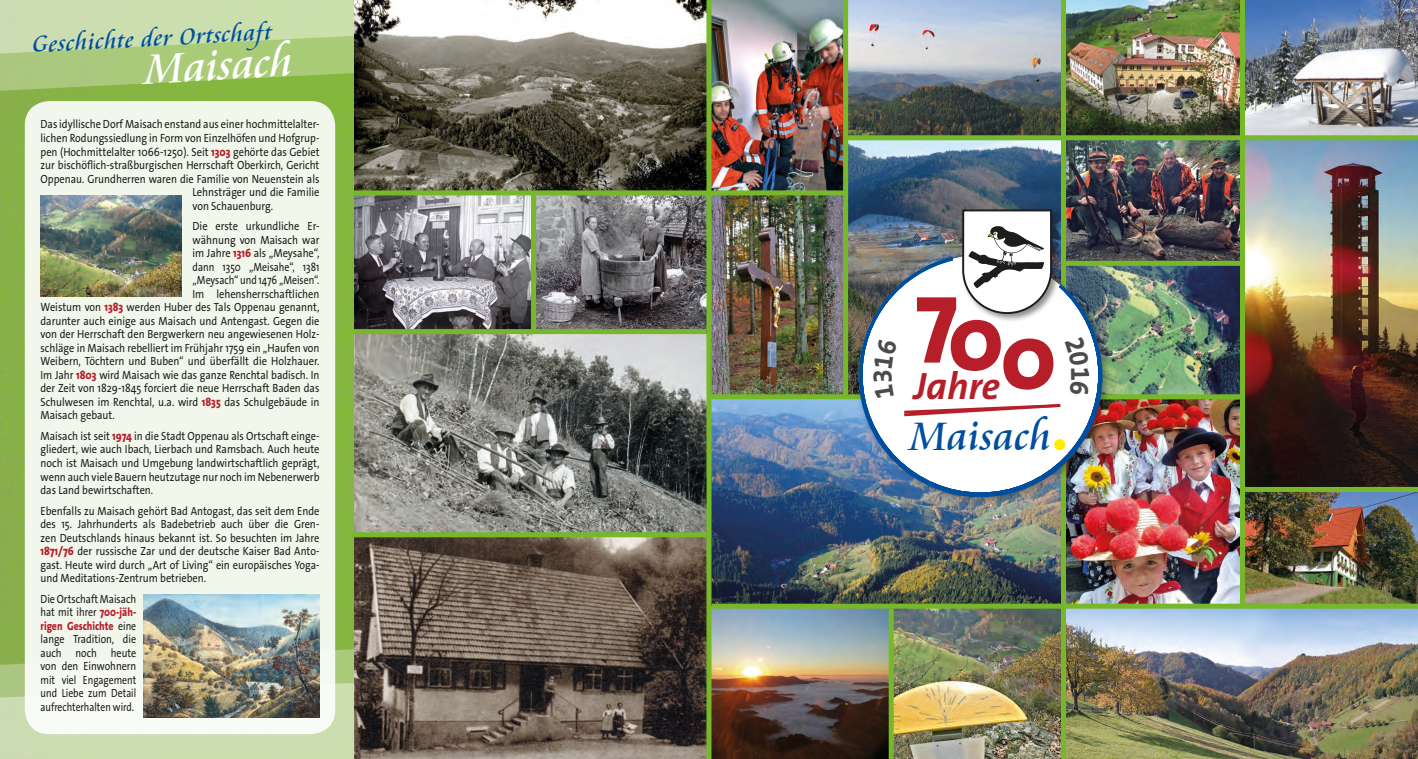
<style>
.page{position:relative;width:1418px;height:759px;background:#fff}
.page>*{position:absolute;margin:0;border:0;box-sizing:border-box;transform-origin:0 0}
.t1{font:800 93.62px "The Sans Os F";color:#b61f2a}
.t2{font:46.25px "Cataneo BT";color:#fff}
.t3{font:43.62px "Cataneo BT";color:#004f9f}
.t4{font:italic 700 38.38px "The Sans Os F";color:#b61f2a}
.t5{font:25px "Cataneo BT";color:#004f9f}
.t6{font:11.88px/13.5px "The Sans Os F";color:#1d1d1b;text-align:justify;scale:.88 1}
.t7{font:11.88px/13.5px "The Sans Os F";color:#1d1d1b;text-align:justify;scale:.85 1}
.t8{font:11.88px "The Sans Os F";color:#1d1d1b;scale:.83 1}
.s1{font-weight:800;color:#b61f2a}
</style>
<div class="page">
<img style="left:0;top:91px;width:354px;height:558px">
<svg style="left:0;top:0;width:354px;height:91px;background:#b6d18e"></svg>
<svg style="left:0;top:649px;width:354px;height:109px;background:#c7daa9"></svg>
<img style="left:354px;top:195px;width:177px;height:134px">
<img style="left:536px;top:195px;width:170px;height:134px">
<img style="left:848px;top:0;width:569px;height:135px">
<img style="left:1112px;top:266px;width:127px;height:128px">
<img style="left:1244px;top:140px;width:173px;height:463px">
<img style="left:354px;top:334px;width:352px;height:424px">
<img style="left:354px;top:0;width:489px;height:190px">
<img style="left:711px;top:195px;width:132px;height:199px">
<img style="left:711px;top:399px;width:349px;height:359px">
<img style="left:1065px;top:608px;width:352px;height:150px">
<img style="left:1065px;top:140px;width:174px;height:121px">
<img style="left:1066px;top:399px;width:173px;height:204px">
<img style="left:848px;top:140px;width:212px;height:254px">
<div style="left:25px;top:101px;width:310px;height:632px;background:#f2f7eb;border-radius:24px"></div>
<img style="left:41px;top:196px;width:141px;height:100px">
<img style="left:143px;top:594px;width:176px;height:123px">
<div style="left:706px;top:0;width:5px;height:758px;background:#76b82a"></div>
<div style="left:531px;top:194px;width:5px;height:139px;background:#76b82a"></div>
<div style="left:888px;top:608px;width:5px;height:150px;background:#76b82a"></div>
<div style="left:843px;top:0;width:5px;height:396px;background:#76b82a"></div>
<div style="left:1060px;top:0;width:5px;height:758px;background:#76b82a"></div>
<div style="left:1239px;top:0;width:5px;height:606px;background:#76b82a"></div>
<div style="left:353px;top:190px;width:492px;height:5px;background:#76b82a"></div>
<div style="left:354px;top:329px;width:352px;height:5px;background:#76b82a"></div>
<div style="left:352px;top:532px;width:354px;height:5px;background:#76b82a"></div>
<div style="left:711px;top:603px;width:706px;height:5px;background:#76b82a"></div>
<div style="left:711px;top:394px;width:530px;height:5px;background:#76b82a"></div>
<div style="left:844px;top:135px;width:573px;height:5px;background:#76b82a"></div>
<div style="left:1244px;top:486px;width:173px;height:5px;background:#76b82a"></div>
<div style="left:1063px;top:261px;width:179px;height:5px;background:#76b82a"></div>
<div style="left:854px;top:251px;width:258px;height:254px;background:#1d1d1b;opacity:.4"></div>
<img style="left:857px;top:256px;width:246px;height:242px">
<div style="left:960px;top:208px;width:101px;height:115px;background:#1d1d1b;opacity:.5"></div>
<svg style="left:961px;top:210px;width:92px;height:104px"></svg>
<div style="left:1054px;top:439px;width:11px;height:11px;background:#ffed00;border-radius:50%"></div>
<svg style="left:873px;top:336px;width:216px;height:81px"></svg>
<h3 class="t5" style="left:31px;top:29px;width:241px;rotate:-3deg">Geschichte der Ortschaft</h3>
<h2 class="t2" style="left:142px;top:40px;width:150px;rotate:-3deg">Maisach</h2>
<p class="t6" style="left:41px;top:118px;width:318px">Das idyllische Dorf Maisach enstand aus einer hochmittelalter-</p>
<p class="t6" style="left:41px;top:131px;width:318px">lichen Rodungssiedlung in Form von Einzelhöfen und Hofgrup-</p>
<p class="t6" style="left:41px;top:145px;width:318px">pen (Hochmittelalter 1066-1250). Seit <span class="s1">1303</span> gehörte das Gebiet</p>
<p class="t6" style="left:41px;top:158px;width:318px">zur bischöflich-straßburgischen Herrschaft Oberkirch, Gericht</p>
<p class="t6" style="left:41px;top:172px;width:318px">Oppenau. Grundherren waren die Familie von Neuenstein als</p>
<p class="t6" style="left:192px;top:185px;width:146px">Lehnsträger und die Familie</p>
<p class="t6" style="left:192px;top:199px;width:93px">von Schauenburg.</p>
<p class="t6" style="left:192px;top:219px;width:146px">Die erste urkundliche Er-</p>
<p class="t6" style="left:192px;top:233px;width:146px">wähnung von Maisach war</p>
<p class="t6" style="left:192px;top:246px;width:146px">im Jahre <span class="s1">1316</span> als „Meysahe“,</p>
<p class="t8" style="left:192px;top:259px;width:154px">dann 1350 „Meisahe“, 1381</p>
<p class="t8" style="left:192px;top:272px;width:154px">„Meysach“ und 1476 „Meisen“.</p>
<p class="t6" style="left:192px;top:287px;width:146px">Im lehensherrschaftlichen</p>
<p class="t6" style="left:41px;top:300px;width:318px">Weistum von <span class="s1">1383</span> werden Huber des Tals Oppenau genannt,</p>
<p class="t6" style="left:41px;top:314px;width:318px">darunter auch einige aus Maisach und Antengast. Gegen die</p>
<p class="t6" style="left:41px;top:327px;width:318px">von der Herrschaft den Bergwerkern neu angewiesenen Holz-</p>
<p class="t6" style="left:41px;top:341px;width:318px">schläge in Maisach rebelliert im Frühjahr 1759 ein „Haufen von</p>
<p class="t6" style="left:41px;top:354px;width:318px">Weibern, Töchtern und Buben“ und überfällt die Holzhauer.</p>
<p class="t6" style="left:41px;top:368px;width:318px">Im Jahr <span class="s1">1803</span> wird Maisach wie das ganze Renchtal badisch. In</p>
<p class="t6" style="left:41px;top:381px;width:318px">der Zeit von 1829-1845 forciert die neue Herrschaft Baden das</p>
<p class="t6" style="left:41px;top:395px;width:318px">Schulwesen im Renchtal, u.a. wird <span class="s1">1835</span> das Schulgebäude in</p>
<p class="t6" style="left:41px;top:408px;width:86px">Maisach gebaut.</p>
<p class="t6" style="left:41px;top:429px;width:318px">Maisach ist seit <span class="s1">1974</span> in die Stadt Oppenau als Ortschaft einge&shy;gliedert, wie auch Ibach, Lierbach und Ramsbach. Auch heute noch ist Maisach und Umgebung landwirtschaftlich geprägt, wenn auch viele Bauern heutzutage nur noch im Nebenerwerb das Land bewirtschaften.</p>
<p class="t6" style="left:41px;top:503px;width:318px">Ebenfalls zu Maisach gehört Bad Antogast, das seit dem Ende des 15. Jahrhunderts als Badebetrieb auch über die Gren&shy;zen Deutschlands hinaus bekannt ist. So besuchten im Jahre <span class="s1">1871/76</span> der russische Zar und der deutsche Kaiser Bad Anto&shy;gast. Heute wird durch „Art of Living“ ein europäisches Yoga&shy;und Meditations-Zentrum betrieben.</p>
<p class="t7" style="left:41px;top:592px;width:114px">Die Ortschaft Maisach hat mit ihrer <span class="s1">700-jäh&shy;rigen Geschichte</span> eine lange Tradition, die auch noch heute von den Einwohnern mit viel Engagement und Liebe zum Detail aufrechterhalten wird.</p>
<h1 class="t1" style="left:915px;top:278px;width:143px">700</h1>
<h3 class="t3" style="left:909px;top:408px;width:144px">Maisach</h3>
<h3 class="t4" style="left:913px;top:362px;width:88px">Jahre</h3>
</div>
